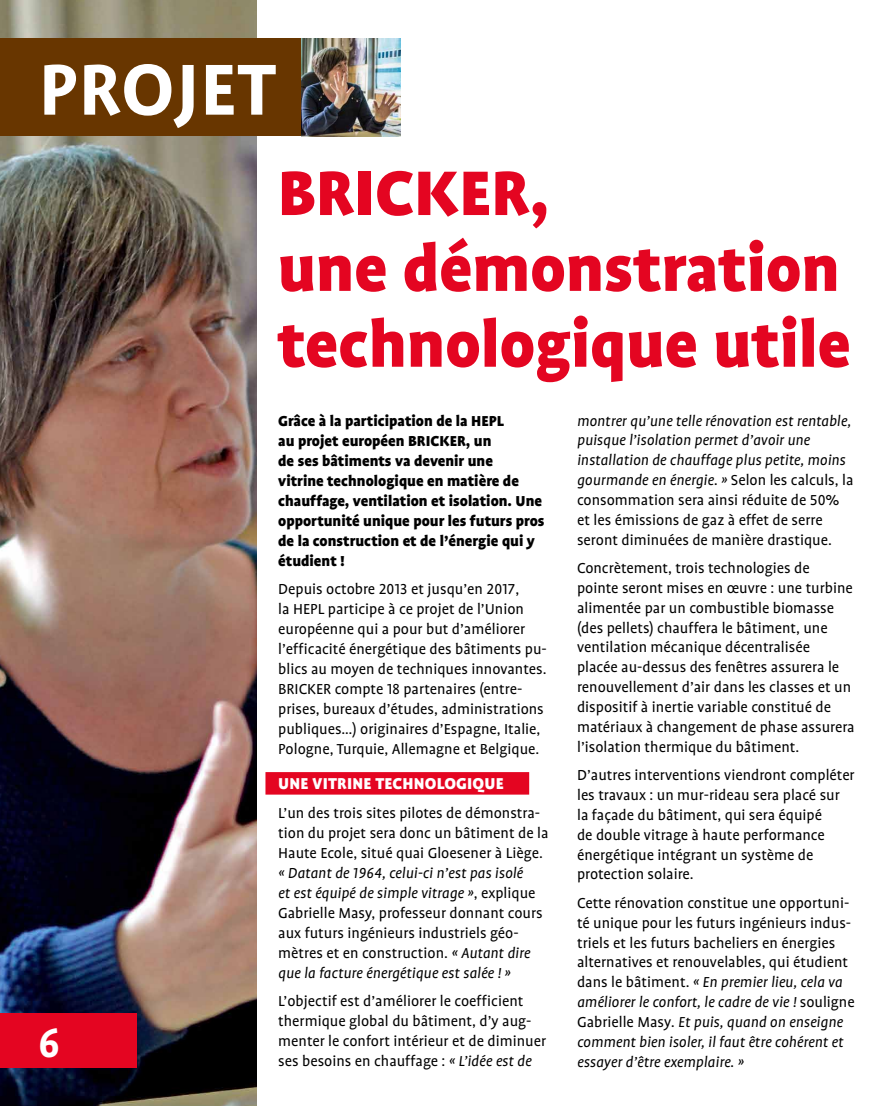
<style>
.page{position:relative;width:893px;height:1106px;background:#fff}
.page>*{position:absolute;margin:0;border:0;box-sizing:border-box;transform-origin:0 0}
.t1{font:700 82.5px "Profile OT";letter-spacing:.01em;color:#fff}
.t2{font:900 72px/75.8px "Profile OT";color:#e40521}
.t3{font:700 46.5px "Profile OT";color:#fff}
.t4{font:900 18px "Profile OT";letter-spacing:.01em;color:#fff}
.t5{font:16.5px/19.8px "Profile OT";color:#000}
.t6{font:italic 16.5px/19.8px "Profile OT";color:#000}
.t7{font:900 16.5px/20px "Profile OT";color:#000}
.s1{font-style:normal}
.s2{font-style:italic}
</style>
<div class="page">
<img style="left:0;top:0;width:257px;height:1106px">
<div style="left:265px;top:772px;width:264px;height:22px;background:#e40521"></div>
<div style="left:0;top:38px;width:302px;height:98px;background:#683600"></div>
<img style="left:302px;top:38px;width:98px;height:98px">
<div style="left:0;top:1013px;width:137px;height:54px;background:#e40521"></div>
<h1 class="t1" style="left:39px;top:43px;width:239px">PROJET</h1>
<h3 class="t3" style="left:38px;top:1017px;width:24px">6</h3>
<h2 class="t2" style="left:278px;top:156px;width:575px">BRICKER,<br>une démonstration technologique utile</h2>
<p class="t7" style="left:278px;top:411px;width:268px">Grâce à la participation de la HEPL<br>au projet européen BRICKER, un<br>de ses bâtiments va devenir une<br>vitrine technologique en matière de chauffage, ventilation et isolation. Une opportunité unique pour les futurs pros de la construction et de l’énergie qui y étudient !</p>
<p class="t5" style="left:278px;top:579px;width:270px">Depuis octobre 2013 et jusqu’en 2017,<br>la HEPL participe à ce projet de l’Union européenne qui a pour but d’améliorer l’efficacité énergétique des bâtiments pu&shy;blics au moyen de techniques innovantes.<br>BRICKER compte 18 partenaires (entre&shy;prises, bureaux d’études, administrations publiques…) originaires d’Espagne, Italie, Pologne, Turquie, Allemagne et Belgique.</p>
<p class="t4" style="left:278px;top:773px;width:227px">UNE VITRINE TECHNOLOGIQUE</p>
<p class="t5" style="left:278px;top:803px;width:272px">L’un des trois sites pilotes de démonstra&shy;tion du projet sera donc un bâtiment de la<br>Haute Ecole, situé quai Gloesener à Liège.</p>
<p class="t6" style="left:278px;top:863px;width:266px">« Datant de 1964, celui-ci n’est pas isolé<br>et est équipé de simple vitrage »<span class="s1">, explique Gabrielle Masy, professeur donnant cours aux futurs ingénieurs industriels géo&shy;mètres et en construction.</span> « Autant dire que la facture énergétique est salée ! »</p>
<p class="t5" style="left:278px;top:991px;width:269px">L’objectif est d’améliorer le coefficient thermique global du bâtiment, d’y aug&shy;menter le confort intérieur et de diminuer ses besoins en chauffage : <span class="s2">« L’idée est de</span></p>
<p class="t6" style="left:577px;top:411px;width:278px">montrer qu’une telle rénovation est rentable, puisque l’isolation permet d’avoir une installation de chauffage plus petite, moins gourmande en énergie. » <span class="s1">Selon les calculs, la consommation sera ainsi réduite de 50% et les émissions de gaz à effet de serre seront diminuées de manière drastique.</span></p>
<p class="t5" style="left:577px;top:558px;width:279px">Concrètement, trois technologies de pointe seront mises en œuvre : une turbine alimentée par un combustible biomasse (des pellets) chauffera le bâtiment, une ventilation mécanique décentralisée placée au-dessus des fenêtres assurera le renouvellement d’air dans les classes et un dispositif à inertie variable constitué de matériaux à changement de phase assurera l’isolation thermique du bâtiment.</p>
<p class="t5" style="left:577px;top:765px;width:279px">D’autres interventions viendront compléter les travaux : un mur-rideau sera placé sur la façade du bâtiment, qui sera équipé<br>de double vitrage à haute performance énergétique intégrant un système de protection solaire.</p>
<p class="t5" style="left:577px;top:893px;width:279px">Cette rénovation constitue une opportuni&shy;té unique pour les futurs ingénieurs indus&shy;triels et les futurs bacheliers en énergies alternatives et renouvelables, qui étudient dans le bâtiment. <span class="s2">« En premier lieu, cela va améliorer le confort, le cadre de vie !</span> souligne Gabrielle Masy<span class="s2">. Et puis, quand on enseigne comment bien isoler, il faut être cohérent et essayer d’être exemplaire. »</span></p>
</div>
